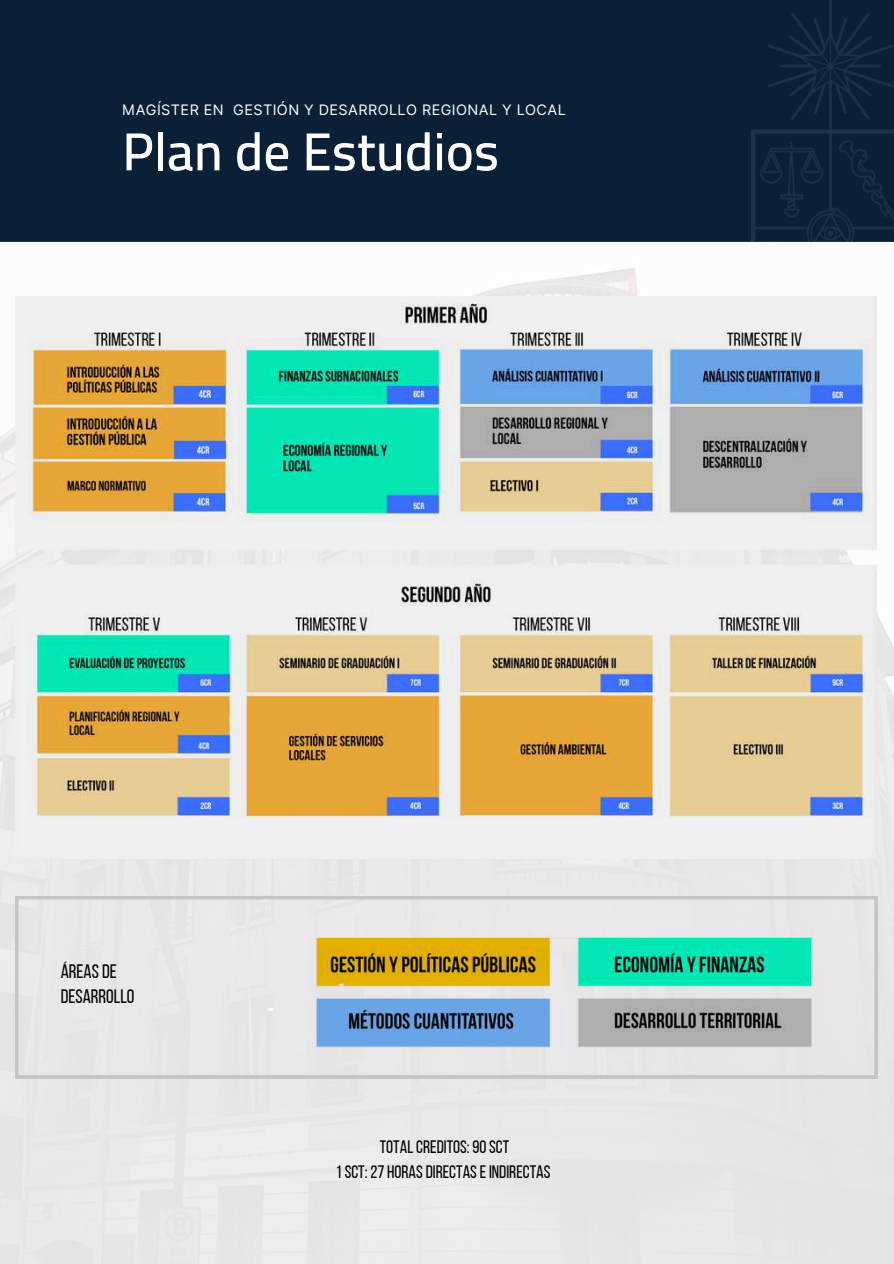
<style>
.page{position:relative;width:894px;height:1264px;background:#fff}
.page>*{position:absolute;margin:0;border:0;box-sizing:border-box;transform-origin:0 0}
.t1{font:600 53.55px "Cairo";color:#fff}
.t2{font:19.5px/24.8px "Bebas Neue";color:#000}
.t3{font:18px/24.8px "Bebas Neue";color:#000;text-align:center}
.t4{font:14.4px "Inter";letter-spacing:.03em;color:#fff}
</style>
<div class="page">
<div style="left:0;top:0;width:893px;height:241px;background:#092036"></div>
<img style="left:0;top:241px;width:893px;height:1022px">
<img style="left:751px;top:0;width:142px;height:296px">
<img style="left:0;top:296px;width:893px;height:600px">
<svg style="left:15px;top:896px;width:862px;height:182px;background:#c5d2ca"></svg>
<p class="t4" style="left:122px;top:101px;width:445px">MAGÍSTER EN GESTIÓN Y DESARROLLO REGIONAL Y LOCAL</p>
<h1 class="t1" style="left:122px;top:120px;width:378px">Plan de Estudios</h1>
<p class="t2" style="left:61px;top:960px;width:75px">ÁREASDE<br>DESARROLLO</p>
<p class="t3" style="left:336px;top:1135px;width:216px">TOTAL CREDITOS: 90 SCT<br>1 SCT: 27 HORAS DIRECTAS EINDIRECTAS</p>
</div>
